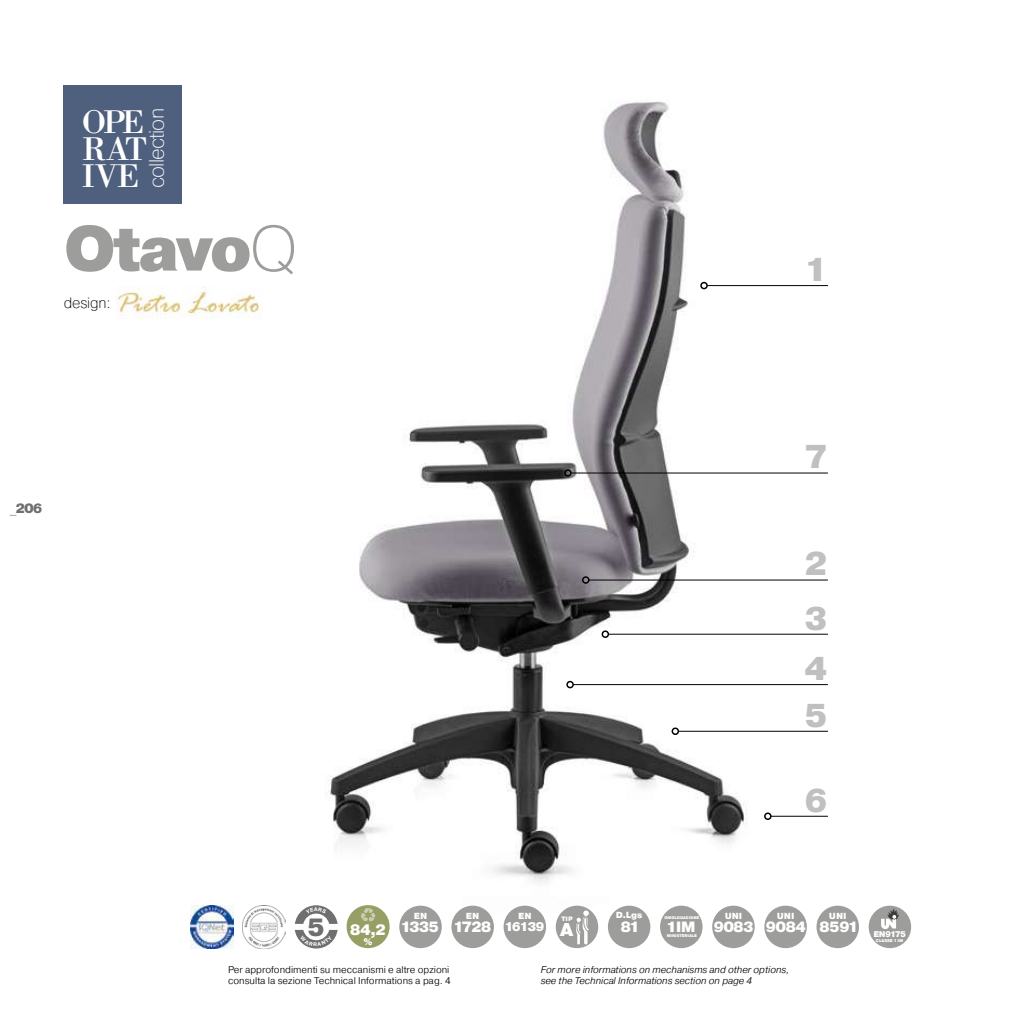
<style>
.page{position:relative;width:1021px;height:1021px;background:#fff}
.page>*{position:absolute;margin:0;border:0;box-sizing:border-box;transform-origin:0 0}
.t1{font:900 63.45px "Pragmatica";letter-spacing:-.04em;color:#9d9d9c}
.t2{font:33.9px/27px "Bodoni XT";letter-spacing:-.065em;color:#fff;text-align:justify}
.t3{font:900 33px/50.4px "Pragmatica";color:#c1c0c0}
.t4{font:900 24.9px "Pragmatica";color:#706f6f}
.t5{font:200 20.85px "Pragmatica";letter-spacing:-.04em;color:#fff}
.t6{font:900 15.15px "Pragmatica";color:#fff}
.t7{font:200 15px "Pragmatica";letter-spacing:-.01em;color:#000}
.t8{font:900 14.85px "Pragmatica";letter-spacing:-.07em;color:#fff}
.t9{font:900 13.5px "Pragmatica";color:#706f6f}
.t10{font:900 12.6px "Pragmatica";letter-spacing:-.105em;color:#fff}
.t11{font:italic 300 9.75px/10.5px "Pragmatica";color:#000}
.t12{font:300 9.75px/10.5px "Pragmatica";color:#000}
.t13{font:900 9.6px "Pragmatica";color:#fff}
.t14{font:900 8.85px "Pragmatica";letter-spacing:-.01em;color:#fff}
.t15{font:900 8.25px "Pragmatica";letter-spacing:-.06em;color:#fff}
.t16{font:900 6.3px "Pragmatica";color:#fff}
.t17{font:900 4.05px "Pragmatica";letter-spacing:-.01em;color:#fff}
.t18{font:900 3.9px "Pragmatica";letter-spacing:-.01em;color:#fff}
.s1{font-weight:200}
.s2{font-weight:300}
.s3{font-size:18.6px}
</style>
<div class="page">
<img style="left:326px;top:100px;width:502px;height:823px">
<hr style="left:707px;top:285px;width:120px;height:1px;background:#000">
<div style="left:700px;top:282px;width:7px;height:7px;border:2px solid #000;border-radius:50%"></div>
<hr style="left:588px;top:579px;width:239px;height:1px;background:#000">
<div style="left:582px;top:576px;width:7px;height:8px;border:2px solid #000;border-radius:50%"></div>
<hr style="left:571px;top:472px;width:256px;height:1px;background:#000">
<div style="left:564px;top:469px;width:7px;height:8px;border:2px solid #000;border-radius:50%"></div>
<hr style="left:608px;top:634px;width:219px;height:1px;background:#000">
<div style="left:601px;top:630px;width:8px;height:8px;border:2px solid #000;border-radius:50%"></div>
<hr style="left:573px;top:684px;width:254px;height:1px;background:#000">
<div style="left:566px;top:681px;width:8px;height:7px;border:2px solid #000;border-radius:50%"></div>
<hr style="left:770px;top:815px;width:57px;height:1px;background:#000">
<div style="left:764px;top:812px;width:7px;height:8px;border:2px solid #000;border-radius:50%"></div>
<hr style="left:678px;top:731px;width:149px;height:1px;background:#000">
<div style="left:671px;top:727px;width:8px;height:8px;border:2px solid #000;border-radius:50%"></div>
<div style="left:64px;top:85px;width:118px;height:119px;background:#4f607e"></div>
<img style="left:190px;top:905px;width:43px;height:43px">
<img style="left:242px;top:905px;width:44px;height:43px">
<div style="left:399px;top:905px;width:43px;height:43px;background:#9d9d9c;border-radius:50%"></div>
<div style="left:451px;top:905px;width:43px;height:43px;background:#9d9d9c;border-radius:50%"></div>
<div style="left:503px;top:905px;width:43px;height:43px;background:#9d9d9c;border-radius:50%"></div>
<div style="left:555px;top:905px;width:43px;height:43px;background:#9d9d9c;border-radius:50%"></div>
<svg style="left:576px;top:910px;width:13px;height:34px"></svg>
<div style="left:608px;top:905px;width:42px;height:43px;background:#9d9d9c;border-radius:50%"></div>
<div style="left:660px;top:905px;width:42px;height:43px;background:#9d9d9c;border-radius:50%"></div>
<div style="left:712px;top:905px;width:42px;height:43px;background:#9d9d9c;border-radius:50%"></div>
<div style="left:764px;top:905px;width:42px;height:43px;background:#9d9d9c;border-radius:50%"></div>
<div style="left:816px;top:905px;width:43px;height:43px;background:#9d9d9c;border-radius:50%"></div>
<div style="left:868px;top:905px;width:43px;height:43px;background:#9d9d9c;border-radius:50%"></div>
<svg style="left:881px;top:909px;width:18px;height:20px"></svg>
<div style="left:346px;top:905px;width:43px;height:43px;background:#989f65;border-radius:50%"></div>
<svg style="left:361px;top:908px;width:14px;height:14px"></svg>
<img style="left:116px;top:286px;width:144px;height:33px">
<svg style="left:295px;top:905px;width:42px;height:18px"></svg>
<svg style="left:295px;top:929px;width:42px;height:19px"></svg>
<h2 class="t2" style="left:82px;top:108px;width:67px">OPE RAT IVE</h2>
<h3 class="t5" style="left:143px;top:188px;width:81px;rotate:-90deg">collection</h3>
<h1 class="t1" style="left:64px;top:208px;width:236px">Otavo<span class="s1">Q</span></h1>
<h3 class="t7" style="left:64px;top:293px;width:48px">design:</h3>
<h3 class="t3" style="left:804px;top:245px;width:25px">1</h3>
<h3 class="t9" style="left:10px;top:500px;width:34px"><span class="s2">_</span>206</h3>
<h3 class="t3" style="left:804px;top:432px;width:25px">7</h3>
<h3 class="t3" style="left:804px;top:539px;width:25px">2</h3>
<h3 class="t3" style="left:804px;top:594px;width:25px">3<br>4</h3>
<h3 class="t3" style="left:804px;top:691px;width:25px">5</h3>
<h3 class="t3" style="left:804px;top:776px;width:25px">6</h3>
<h3 class="t4" style="left:307px;top:911px;width:19px">5</h3>
<h3 class="t6" style="left:350px;top:920px;width:38px">84,2</h3>
<p class="t13" style="left:364px;top:935px;width:10px">%</p>
<p class="t14" style="left:414px;top:910px;width:15px">EN</p>
<h3 class="t8" style="left:400px;top:917px;width:40px">1335</h3>
<p class="t14" style="left:466px;top:910px;width:15px">EN</p>
<h3 class="t8" style="left:453px;top:917px;width:40px">1728</h3>
<p class="t14" style="left:518px;top:910px;width:15px">EN</p>
<p class="t10" style="left:504px;top:918px;width:70px">16139 <span class="s3">A</span></p>
<p class="t16" style="left:561px;top:914px;width:13px">TIP</p>
<p class="t14" style="left:616px;top:909px;width:28px">D.Lgs</p>
<h3 class="t8" style="left:620px;top:917px;width:21px">81</h3>
<p class="t18" style="left:664px;top:915px;width:36px">OMOLOGAZIONE</p>
<p class="t18" style="left:666px;top:933px;width:32px">MINISTERIALE</p>
<h3 class="t8" style="left:666px;top:917px;width:31px">1 IM</h3>
<p class="t14" style="left:724px;top:910px;width:19px">UNI</p>
<h3 class="t8" style="left:713px;top:917px;width:42px">9083</h3>
<p class="t14" style="left:776px;top:910px;width:19px">UNI</p>
<h3 class="t8" style="left:765px;top:917px;width:42px">9084</h3>
<p class="t14" style="left:829px;top:910px;width:19px">UNI</p>
<h3 class="t8" style="left:819px;top:917px;width:41px">8591</h3>
<p class="t15" style="left:873px;top:928px;width:34px">EN9175</p>
<p class="t17" style="left:875px;top:937px;width:29px">CLASSE 1 IM</p>
<p class="t12" style="left:228px;top:964px;width:224px">Per approfondimenti su meccanismi e altre opzioni consulta la sezione Technical Informations a pag. 4</p>
<p class="t11" style="left:541px;top:964px;width:250px">For more informations on mechanisms and other options, see the Technical Informations section on page 4</p>
</div>
